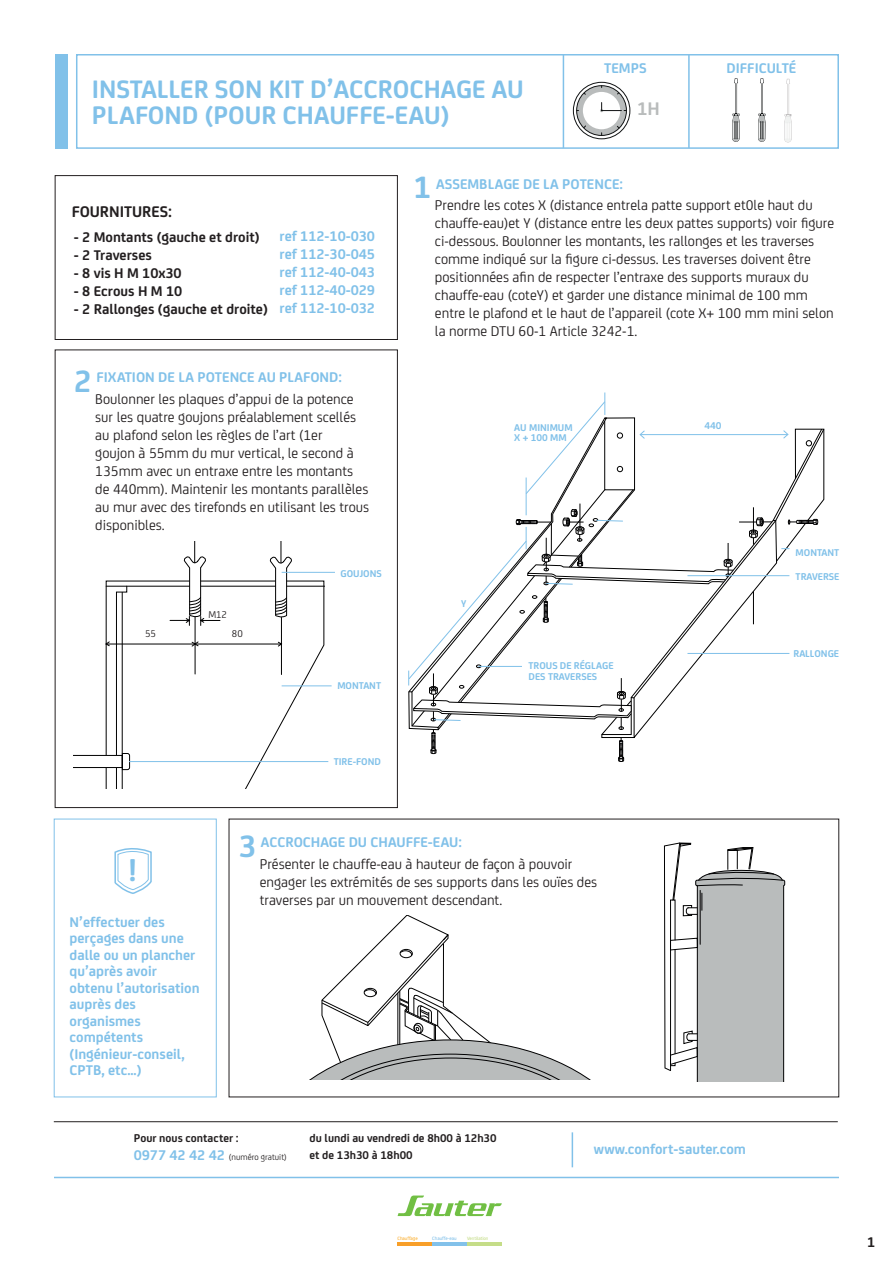
<style>
.page{position:relative;width:893px;height:1263px;background:#fff}
.page>*{position:absolute;margin:0;border:0;box-sizing:border-box;transform-origin:0 0}
.t1{font:700 33px "FS Joey";color:#81c1e9}
.t2{font:700 27px/25.5px "FS Joey";color:#81c1e9}
.t3{font:700 19.5px "FS Joey";color:#b9bcbc}
.t4{font:700 16.5px "FS Joey";color:#231f20}
.t5{font:15px/18px "FS Joey";color:#231f20}
.t6{font:700 15px/16.5px "FS Joey";color:#81c1e9;text-align:justify}
.t7{font:700 15px "FS Joey";color:#231f20}
.t8{font:700 12px/16.5px "FS Joey";color:#231f20}
.t9{font:700 10.5px/10.5px "FS Joey";color:#81c1e9}
.t10{font:10.5px "FS Joey";color:#231f20}
.t11{font:9px "FS Joey";color:#231f20}
.t12{font:500 5.1px "FS Joey";letter-spacing:-.01em;color:#82c1ea}
.t13{font:500 5.1px "FS Joey";letter-spacing:-.015em;color:#c5dd88}
.t14{font:500 5.1px "FS Joey";letter-spacing:-.015em;color:#fbb033}
.s1{font-size:33px}
.s2{font-weight:700;font-size:15px;color:#81c1e9}
</style>
<div class="page">
<div style="left:76px;top:54px;width:763px;height:95px;border:2px solid #81c1e9"></div>
<hr style="left:688px;top:54px;width:2px;height:94px;background:#81c1e9">
<div style="left:55px;top:175px;width:343px;height:165px;border:1px solid #231f20"></div>
<hr style="left:563px;top:54px;width:1px;height:94px;background:#81c1e9">
<svg style="left:732px;top:78px;width:8px;height:64px"></svg>
<svg style="left:758px;top:78px;width:8px;height:64px"></svg>
<svg style="left:784px;top:79px;width:8px;height:63px"></svg>
<div style="left:55px;top:54px;width:13px;height:94px;background:#81c1e9"></div>
<hr style="left:54px;top:1177px;width:785px;height:1px;background:#81c1e9">
<div style="left:577px;top:86px;width:49px;height:49px;border:6px solid #b9bcbc;border-radius:50%"></div>
<div style="left:573px;top:82px;width:57px;height:57px;border:1px solid #111314;border-radius:50%"></div>
<div style="left:577px;top:86px;width:49px;height:50px;border:1px solid #111314;border-radius:50%"></div>
<svg style="left:600px;top:102px;width:26px;height:10px"></svg>
<div style="left:55px;top:350px;width:343px;height:458px;border:1px solid #231f20"></div>
<svg style="left:105px;top:580px;width:220px;height:209px"></svg>
<hr style="left:106px;top:586px;width:219px;height:1px;background:#000001">
<hr style="left:195px;top:617px;width:1px;height:57px;background:#000001">
<svg style="left:270px;top:541px;width:22px;height:78px"></svg>
<hr style="left:281px;top:617px;width:1px;height:57px;background:#000001">
<hr style="left:106px;top:644px;width:175px;height:1px;background:#000001">
<svg style="left:192px;top:642px;width:6px;height:4px"></svg>
<svg style="left:74px;top:585px;width:56px;height:204px"></svg>
<svg style="left:170px;top:541px;width:50px;height:84px"></svg>
<svg style="left:310px;top:915px;width:280px;height:164px"></svg>
<div style="left:54px;top:819px;width:163px;height:278px;border:1px solid #81c1e9"></div>
<svg style="left:114px;top:848px;width:38px;height:46px"></svg>
<svg style="left:664px;top:842px;width:121px;height:239px"></svg>
<hr style="left:282px;top:572px;width:53px;height:1px;background:#81c1e9">
<hr style="left:282px;top:685px;width:50px;height:1px;background:#81c1e9">
<hr style="left:129px;top:761px;width:199px;height:1px;background:#81c1e9">
<hr style="left:398px;top:1242px;width:34px;height:4px;background:#f89f29">
<hr style="left:432px;top:1242px;width:35px;height:4px;background:#82c1ea">
<hr style="left:467px;top:1242px;width:35px;height:4px;background:#c5dd88">
<svg style="left:398px;top:1195px;width:104px;height:21px"></svg>
<svg style="left:408px;top:392px;width:410px;height:370px"></svg>
<hr style="left:572px;top:1132px;width:1px;height:35px;background:#81c1e9">
<hr style="left:54px;top:1121px;width:784px;height:1px;background:#231f20">
<h2 class="t2" style="left:92px;top:75px;width:433px">INSTALLER SON KIT D’ACCROCHAGE AU<br>PLAFOND (POUR CHAUFFE-EAU)</h2>
<p class="t6" style="left:604px;top:58px;width:44px">TEMPS</p>
<p class="t6" style="left:726px;top:58px;width:71px">DIFFICULTÉ</p>
<h3 class="t3" style="left:637px;top:93px;width:24px">1H</h3>
<p class="t4" style="left:72px;top:199px;width:102px">FOURNITURES:</p>
<p class="t7" style="left:74px;top:226px;width:187px">- 2 Montants (gauche et droit)</p>
<p class="t7" style="left:74px;top:244px;width:80px">- 2 Traverses</p>
<p class="t7" style="left:74px;top:262px;width:109px">- 8 vis H M 10x30</p>
<p class="t7" style="left:74px;top:280px;width:110px">- 8 Ecrous H M 10</p>
<p class="t7" style="left:74px;top:298px;width:195px">- 2 Rallonges (gauche et droite)</p>
<p class="t6" style="left:279px;top:226px;width:97px;line-height:18px">ref 112-10-030 ref 112-30-045 ref 112-40-043 ref 112-40-029 ref 112-10-032</p>
<p class="t6" style="left:74px;top:368px;width:270px"><span class="s1">2</span> FIXATION DE LA POTENCE AU PLAFOND:</p>
<p class="t5" style="left:95px;top:389px;width:275px">Boulonner les plaques d’appui de la potence sur les quatre goujons préalablement scellés au plafond selon les règles de l’art (1er<br>goujon à 55mm du mur vertical, le second à 135mm avec un entraxe entre les montants de 440mm). Maintenir les montants parallèles au mur avec des tirefonds en utilisant les trous disponibles.</p>
<p class="t10" style="left:208px;top:607px;width:20px">M12</p>
<p class="t10" style="left:145px;top:626px;width:12px">55</p>
<p class="t10" style="left:232px;top:626px;width:12px">80</p>
<p class="t9" style="left:341px;top:567px;width:43px">GOUJONS</p>
<p class="t9" style="left:337px;top:679px;width:45px">MONTANT</p>
<p class="t9" style="left:334px;top:756px;width:49px">TIRE-FOND</p>
<p class="t6" style="left:414px;top:175px;width:211px"><span class="s1">1</span> ASSEMBLAGE DE LA POTENCE:</p>
<p class="t5" style="left:435px;top:196px;width:401px">Prendre les cotes X (distance entrela patte support et0le haut du chauffe-eau)et Y (distance entre les deux pattes supports) voir figure ci-dessous. Boulonner les montants, les rallonges et les traverses comme indiqué sur la figure ci-dessus. Les traverses doivent être positionnées afin de respecter l’entraxe des supports muraux du chauffe-eau (coteY) et garder une distance minimal de 100 mm entre le plafond et le haut de l’appareil (cote X+ 100 mm mini selon la norme DTU 60-1 Article 3242-1.</p>
<p class="t9" style="left:514px;top:421px;width:60px">AU MINIMUM<br>X + 100 MM</p>
<p class="t9" style="left:461px;top:597px;width:7px">Y</p>
<p class="t9" style="left:529px;top:660px;width:87px">TROUS DE RÉGLAGE<br>DES TRAVERSES</p>
<p class="t9" style="left:704px;top:420px;width:19px">440</p>
<p class="t9" style="left:796px;top:547px;width:45px">MONTANT</p>
<p class="t9" style="left:796px;top:571px;width:45px">TRAVERSE</p>
<p class="t9" style="left:793px;top:647px;width:47px">RALLONGE</p>
<h1 class="t1" style="left:129px;top:845px;width:9px">!</h1>
<p class="t6" style="left:70px;top:912px;width:132px;text-align:left">N’effectuer des perçages dans une dalle ou un plancher qu’après avoir obtenu l’autorisation auprès des organismes compétents (Ingénieur-conseil,<br>CPTB, etc...)</p>
<p class="t6" style="left:238px;top:833px;width:225px"><span class="s1">3</span> ACCROCHAGE DU CHAUFFE-EAU:</p>
<p class="t5" style="left:260px;top:854px;width:339px">Présenter le chauffe-eau à hauteur de façon à pouvoir engager les extrémités de ses supports dans les ouïes des traverses par un mouvement descendant.</p>
<p class="t8" style="left:134px;top:1129px;width:107px">Pour nous contacter :</p>
<p class="t11" style="left:134px;top:1151px;width:154px"><span class="s2">0977 42 42 42</span> (numéro gratuit)</p>
<p class="t8" style="left:309px;top:1129px;width:189px">du lundi au vendredi de 8h00 à 12h30 et de 13h30 à 18h00</p>
<p class="t6" style="left:594px;top:1139px;width:154px">www.confort-sauter.com</p>
<p class="t14" style="left:398px;top:1235px;width:22px">Chauffage</p>
<p class="t12" style="left:432px;top:1235px;width:26px">Chauffe-eau</p>
<p class="t13" style="left:467px;top:1235px;width:23px">Ventilation</p>
<p class="t7" style="left:867px;top:1231px;width:10px">1</p>
</div>
